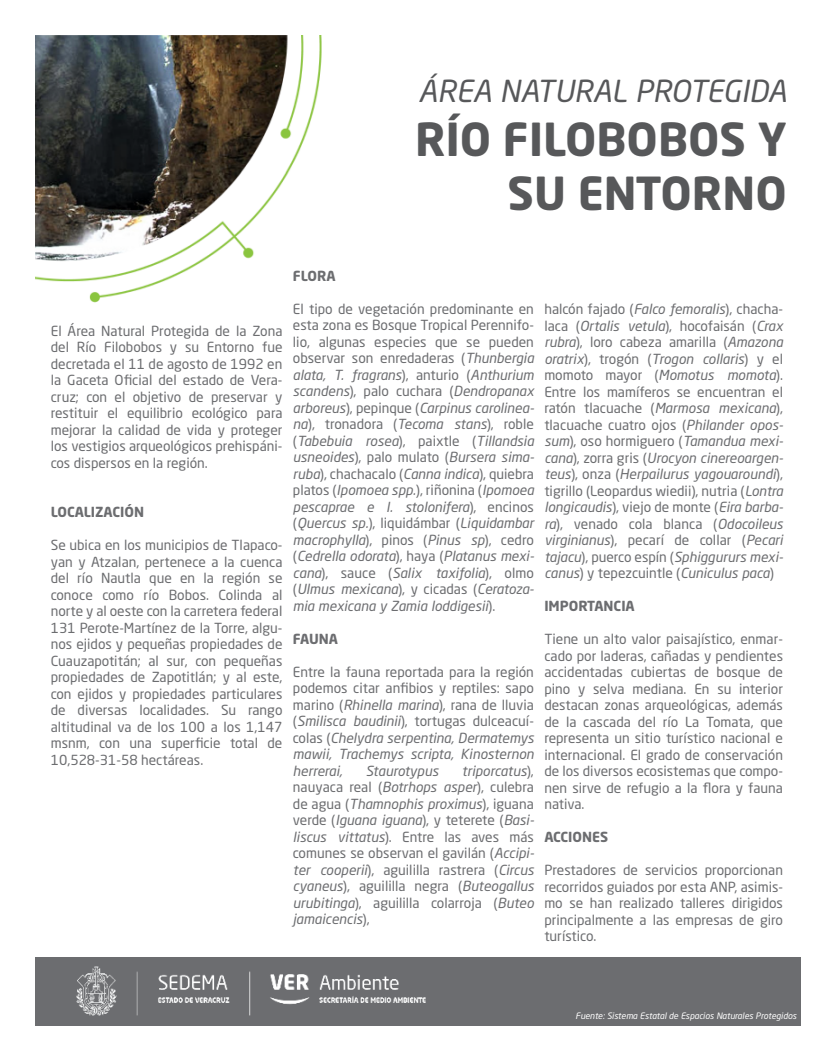
<style>
.page{position:relative;width:836px;height:1061px;background:#fff}
.page>*{position:absolute;margin:0;border:0;box-sizing:border-box;transform-origin:0 0}
.t1{font:700 45px/54px "Neo Sans Pro";color:#57585a;text-align:right}
.t2{font:italic 30px "Neo Sans Pro";color:#57585a}
.t3{font:13.75px/16.5px "Neo Sans Pro";color:#6c6d70;text-align:justify}
.t4{font:italic 13.75px/16.5px "Neo Sans Pro";color:#6c6d70;text-align:justify}
.t5{font:700 13.75px "Neo Sans Pro";color:#6c6d70}
.t6{font:italic 8.75px "Neo Sans Pro";color:#fff}
.s1{font-style:normal}
.s2{font-style:italic}
</style>
<div class="page">
<div style="left:35px;top:957px;width:765px;height:68px;background:#6c6d70"></div>
<img style="left:69px;top:966px;width:363px;height:60px">
<img style="left:35px;top:35px;width:287px;height:268px">
<h2 class="t2" style="left:418px;top:72px;width:370px">ÁREA NATURAL PROTEGIDA</h2>
<h1 class="t1" style="left:415px;top:111px;width:373px">RÍO FILOBOBOS Y<br>SU ENTORNO</h1>
<p class="t3" style="left:51px;top:322px;width:233px">El Área Natural Protegida de la Zona del Río Filobobos y su Entorno fue decretada el 11 de agosto de 1992 en la Gaceta Oficial del estado de Vera&shy;cruz; con el objetivo de preservar y restituir el equilibrio ecológico para mejorar la calidad de vida y proteger los vestigios arqueológicos prehispáni&shy;cos dispersos en la región.</p>
<p class="t5" style="left:51px;top:503px;width:95px">LOCALIZACIÓN</p>
<p class="t3" style="left:51px;top:537px;width:233px">Se ubica en los municipios de Tlapaco&shy;yan y Atzalan, pertenece a la cuenca del río Nautla que en la región se conoce como río Bobos. Colinda al norte y al oeste con la carretera federal 131 Perote-Martínez de la Torre, algu&shy;nos ejidos y pequeñas propiedades de Cuauzapotitán; al sur, con pequeñas propiedades de Zapotitlán; y al este, con ejidos y propiedades particulares de diversas localidades. Su rango altitudinal va de los 100 a los 1,147 msnm, con una superficie total de 10,528-31-58 hectáreas.</p>
<p class="t5" style="left:293px;top:267px;width:44px">FLORA</p>
<p class="t4" style="left:293px;top:300px;width:243px"><span class="s1">El tipo de vegetación predominante en esta zona es Bosque Tropical Perennifo&shy;lio, algunas especies que se pueden observar son enredaderas (</span>Thunbergia alata, T. fragrans<span class="s1">), anturio (</span>Anthurium scandens<span class="s1">), palo cuchara (</span>Dendropanax arboreus<span class="s1">), pepinque (</span>Carpinus carolinea&shy;na<span class="s1">), tronadora (</span>Tecoma stans<span class="s1">), roble (</span>Tabebuia rosea<span class="s1">), paixtle (</span>Tillandsia usneoides<span class="s1">), palo mulato (</span>Bursera sima&shy;ruba<span class="s1">), chachacalo (</span>Canna indica<span class="s1">), quiebra platos (</span>Ipomoea spp.<span class="s1">), riñonina (</span>Ipomoea pescaprae e I. stolonifera<span class="s1">), encinos (</span>Quercus sp.<span class="s1">), liquidámbar (</span>Liquidambar macrophylla<span class="s1">), pinos (</span>Pinus sp<span class="s1">), cedro (</span>Cedrella odorata<span class="s1">), haya (</span>Platanus mexi&shy;cana<span class="s1">), sauce (</span>Salix taxifolia<span class="s1">), olmo (</span>Ulmus mexicana<span class="s1">), y cicadas (</span>Ceratoza&shy;mia mexicana y Zamia loddigesii<span class="s1">).</span></p>
<p class="t5" style="left:293px;top:630px;width:47px">FAUNA</p>
<p class="t3" style="left:293px;top:663px;width:242px">Entre la fauna reportada para la región podemos citar anfibios y reptiles: sapo marino (<span class="s2">Rhinella marina</span>), rana de lluvia (<span class="s2">Smilisca baudinii</span>), tortugas dulceacuí&shy;colas (<span class="s2">Chelydra serpentina, Dermatemys mawii, Trachemys scripta, Kinosternon herrerai,</span></p>
<p class="t3" style="left:293px;top:762px;width:243px;text-indent:169px"><span class="s2">triporcatus</span>), nauyaca real (<span class="s2">Botrhops asper</span>), culebra de agua (<span class="s2">Thamnophis proximus</span>), iguana verde (<span class="s2">Iguana iguana</span>), y teterete (<span class="s2">Basi&shy;liscus vittatus</span>). Entre las aves más comunes se observan el gavilán (<span class="s2">Accipi&shy;ter cooperii</span>), aguililla rastrera (<span class="s2">Circus cyaneus</span>), aguililla negra (<span class="s2">Buteogallus urubitinga</span>), aguililla colarroja (<span class="s2">Buteo jamaicencis</span>),</p>
<p class="t4" style="left:366px;top:762px;width:74px">Staurotypus</p>
<p class="t3" style="left:544px;top:301px;width:240px">halcón fajado (<span class="s2">Falco femoralis</span>), chacha&shy;laca (<span class="s2">Ortalis vetula</span>), hocofaisán (<span class="s2">Crax rubra</span>), loro cabeza amarilla (<span class="s2">Amazona oratrix</span>), trogón (<span class="s2">Trogon collaris</span>) y el momoto mayor (<span class="s2">Momotus momota</span>).<br>Entre los mamíferos se encuentran el ratón tlacuache (<span class="s2">Marmosa mexicana</span>), tlacuache cuatro ojos (<span class="s2">Philander opos&shy;sum</span>), oso hormiguero (<span class="s2">Tamandua mexi&shy;cana</span>), zorra gris (<span class="s2">Urocyon cinereoargen&shy;teus</span>), onza (<span class="s2">Herpailurus yagouaroundi</span>), tigrillo (Leopardus wiedii), nutria (<span class="s2">Lontra longicaudis</span>), viejo de monte (<span class="s2">Eira barba&shy;ra</span>), venado cola blanca (<span class="s2">Odocoileus virginianus</span>), pecarí de collar (<span class="s2">Pecari tajacu</span>), puerco espín (<span class="s2">Sphiggururs mexi&shy;canus</span>) y tepezcuintle (<span class="s2">Cuniculus paca</span>)</p>
<p class="t5" style="left:544px;top:597px;width:92px">IMPORTANCIA</p>
<p class="t3" style="left:544px;top:631px;width:240px">Tiene un alto valor paisajístico, enmar&shy;cado por laderas, cañadas y pendientes accidentadas cubiertas de bosque de pino y selva mediana. En su interior destacan zonas arqueológicas, además de la cascada del río La Tomata, que representa un sitio turístico nacional e internacional. El grado de conservación de los diversos ecosistemas que compo&shy;nen sirve de refugio a la flora y fauna nativa.</p>
<p class="t5" style="left:544px;top:828px;width:65px">ACCIONES</p>
<p class="t3" style="left:544px;top:862px;width:240px">Prestadores de servicios proporcionan recorridos guiados por esta ANP, asimis&shy;mo se han realizado talleres dirigidos principalmente a las empresas de giro turístico.</p>
<p class="t6" style="left:575px;top:1011px;width:223px">Fuente: Sistema Estatal de Espacios Naturales Protegidos</p>
</div>
